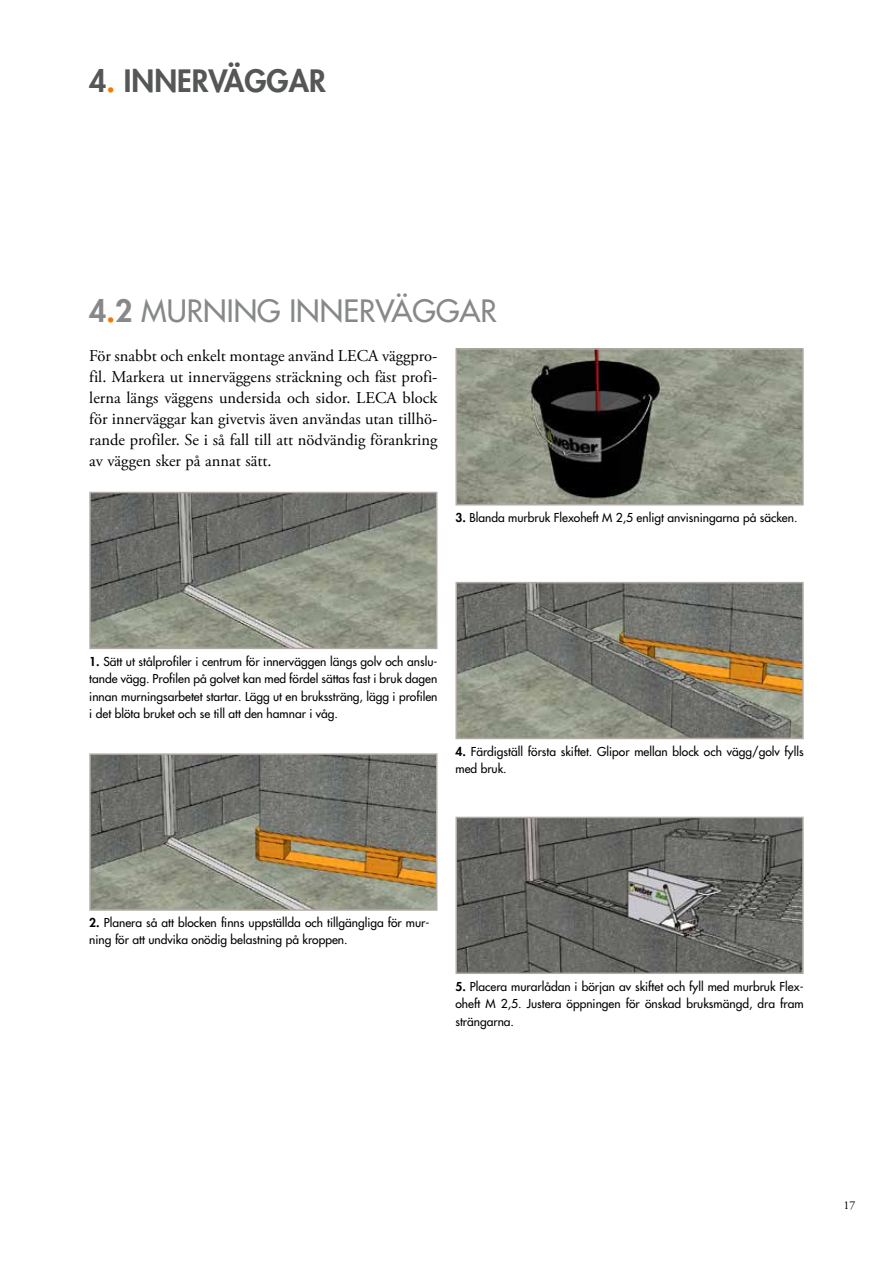
<style>
.page{position:relative;width:893px;height:1263px;background:#fff}
.page>*{position:absolute;margin:0;border:0;box-sizing:border-box;transform-origin:0 0}
.t1{font:500 30px "Futura Std";color:#878988}
.t2{font:800 30px "Futura Std";color:#555756}
.t3{font:16.5px/21px "Adobe Garamond Pro";color:#000;text-align:justify}
.t4{font:500 12px/17.2px "Futura Std";color:#000;text-align:justify}
.t5{font:12px "Adobe Garamond Pro";color:#000}
.s1{color:#f17900}
.s2{font-weight:800}
.s3{font-weight:800;color:#f17900}
</style>
<div class="page">
<img style="left:92px;top:495px;width:342px;height:151px">
<div style="left:89px;top:492px;width:348px;height:157px;border:2px solid #b1aaa5"></div>
<img style="left:458px;top:585px;width:343px;height:151px">
<div style="left:455px;top:582px;width:349px;height:157px;border:2px solid #b1aaa5"></div>
<img style="left:458px;top:820px;width:343px;height:151px">
<div style="left:455px;top:817px;width:349px;height:157px;border:2px solid #b1aaa5"></div>
<img style="left:92px;top:756px;width:342px;height:152px">
<div style="left:89px;top:753px;width:348px;height:158px;border:2px solid #b1aaa5"></div>
<svg style="left:458px;top:351px;width:343px;height:151px"></svg>
<div style="left:455px;top:348px;width:349px;height:157px;border:2px solid #b1aaa5"></div>
<h1 class="t2" style="left:89px;top:62px;width:238px">4<span class="s1">.</span> INNERVÄGGAR</h1>
<h1 class="t1" style="left:89px;top:293px;width:409px"><span class="s2">4</span><span class="s3">.</span><span class="s2">2</span> MURNING INNERVÄGGAR</h1>
<p class="t3" style="left:89px;top:345px;width:350px">För snabbt och enkelt montage använd LECA väggpro&shy;fil. Markera ut innerväggens sträckning och fäst profi&shy;lerna längs väggens undersida och sidor. LECA block för innerväggar kan givetvis även användas utan tillhö&shy;rande profiler. Se i så fall till att nödvändig förankring av väggen sker på annat sätt.</p>
<p class="t4" style="left:455px;top:509px;width:344px"><span class="s2">3.</span> Blanda murbruk Flexoheft M 2,5 enligt anvisningarna på säcken.</p>
<p class="t4" style="left:89px;top:653px;width:350px"><span class="s2">1.</span> Sätt ut stålprofiler i centrum för innerväggen längs golv och anslu&shy;tande vägg. Profilen på golvet kan med fördel sättas fast i bruk dagen innan murningsarbetet startar. Lägg ut en brukssträng, lägg i profilen i det blöta bruket och se till att den hamnar i våg.</p>
<p class="t4" style="left:455px;top:743px;width:350px"><span class="s2">4.</span> Färdigställ första skiftet. Glipor mellan block och vägg/golv fylls med bruk.</p>
<p class="t4" style="left:89px;top:914px;width:342px"><span class="s2">2.</span> Planera så att blocken finns uppställda och tillgängliga för mur&shy;ning för att undvika onödig belastning på kroppen.</p>
<p class="t4" style="left:455px;top:978px;width:350px"><span class="s2">5.</span> Placera murarlådan i början av skiftet och fyll med murbruk Flex&shy;oheft M 2,5. Justera öppningen för önskad bruksmängd, dra fram strängarna.</p>
<p class="t5" style="left:843px;top:1197px;width:13px">17</p>
</div>
